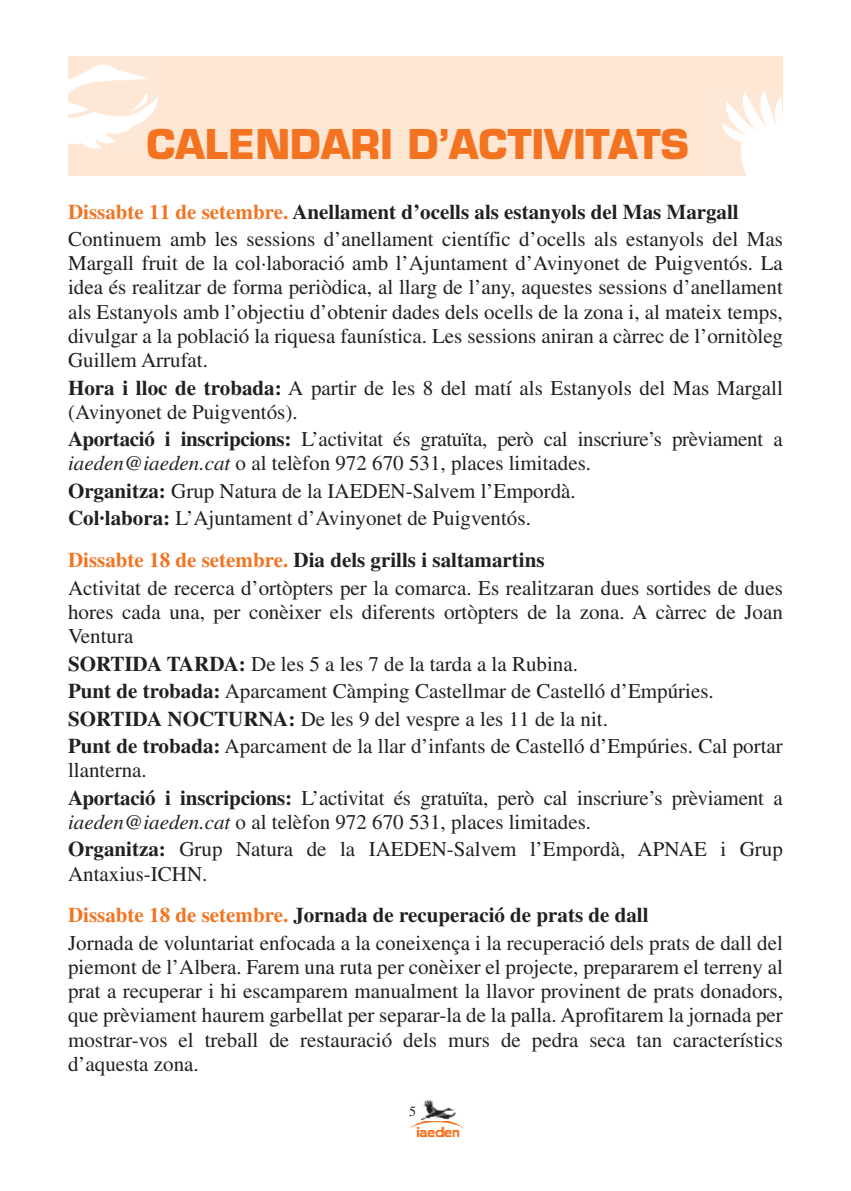
<style>
.page{position:relative;width:851px;height:1191px;background:#fff}
.page>*{position:absolute;margin:0;border:0;box-sizing:border-box;transform-origin:0 0}
.t1{font:700 40px "Eurostile LT Std";color:#f47321}
.t2{font:21px/24.2px "Times LT Std";color:#231f20}
.t3{font:700 21px/41.6px "Times LT Std";color:#231f20}
.t4{font:14px "Times LT Std";color:#231f20}
.s1{font-weight:700;color:#f47321}
.s2{font-weight:700}
.s3{font-style:italic}
.s4{font-weight:400}
.s5{color:#f47321}
</style>
<div class="page">
<div style="left:68px;top:57px;width:714px;height:119px;background:#fee6d3"></div>
<img style="left:68px;top:64px;width:91px;height:85px">
<img style="left:721px;top:90px;width:61px;height:86px">
<img style="left:410px;top:1121px;width:53px;height:16px">
<svg style="left:420px;top:1100px;width:37px;height:20px"></svg>
<h1 class="t1" style="left:146px;top:129px;width:544px">CALENDARI D’ACTIVITATS</h1>
<p class="t2" style="left:68px;top:200px;width:716px;line-height:27.4px"><span class="s1">Dissabte 11 de setembre.</span> <span class="s2">Anellament d’ocells als estanyols del Mas Margall<br></span>Continuem amb les sessions d’anellament científic d’ocells als estanyols del Mas</p>
<p class="t2" style="left:68px;top:253px;width:716px;text-align:justify">Margall fruit de la col·laboració amb l’Ajuntament d’Avinyonet de Puigventós. La idea és realitzar de forma periòdica, al llarg de l’any, aquestes sessions d’anellament als Estanyols amb l’objectiu d’obtenir dades dels ocells de la zona i, al mateix temps, divulgar a la població la riquesa faunística. Les sessions aniran a càrrec de l’ornitòleg Guillem Arrufat.</p>
<p class="t2" style="left:68px;top:377px;width:716px"><span class="s2">Hora i lloc de trobada:</span> A partir de les 8 del matí als Estanyols del Mas Margall (Avinyonet de Puigventós).</p>
<p class="t2" style="left:68px;top:429px;width:716px"><span class="s2">Aportació i inscripcions:</span> L’activitat és gratuïta, però cal inscriure’s prèviament a <span class="s3">iaeden@iaeden.cat</span> o al telèfon 972 670 531, places limitades.</p>
<p class="t2" style="left:68px;top:479px;width:509px;line-height:27.4px"><span class="s2">Organitza:</span> Grup Natura de la IAEDEN-Salvem l’Empordà.<br><span class="s2">Col·labora:</span> L’Ajuntament d’Avinyonet de Puigventós.</p>
<p class="t2" style="left:68px;top:548px;width:716px;line-height:27.4px"><span class="s1">Dissabte 18 de setembre.</span> <span class="s2">Dia dels grills i saltamartins<br></span>Activitat de recerca d’ortòpters per la comarca. Es realitzaran dues sortides de dues</p>
<p class="t2" style="left:68px;top:602px;width:716px">hores cada una, per conèixer els diferents ortòpters de la zona. A càrrec de Joan<br>Ventura</p>
<p class="t2" style="left:68px;top:652px;width:716px;line-height:27.4px"><span class="s2">SORTIDA TARDA:</span> De les 5 a les 7 de la tarda a la Rubina.<br><span class="s2">Punt de trobada:</span> Aparcament Càmping Castellmar de Castelló d’Empúries.<br><span class="s2">SORTIDA NOCTURNA:</span> De les 9 del vespre a les 11 de la nit.<br><span class="s2">Punt de trobada:</span> Aparcament de la llar d’infants de Castelló d’Empúries. Cal portar</p>
<p class="t2" style="left:68px;top:758px;width:716px;line-height:27.4px">llanterna.<br><span class="s2">Aportació i inscripcions:</span> L’activitat és gratuïta, però cal inscriure’s prèviament a</p>
<p class="t2" style="left:68px;top:810px;width:716px;line-height:27.4px"><span class="s3">iaeden@iaeden.cat</span> o al telèfon 972 670 531, places limitades.<br><span class="s2">Organitza:</span> Grup Natura de la IAEDEN-Salvem l’Empordà, APNAE i Grup</p>
<p class="t3" style="left:68px;top:855px;width:582px"><span class="s4">Antaxius-ICHN.<br></span><span class="s5">Dissabte 18 de setembre.</span> Jornada de recuperació de prats de dall</p>
<p class="t2" style="left:68px;top:933px;width:716px;text-align:justify">Jornada de voluntariat enfocada a la coneixença i la recuperació dels prats de dall del piemont de l’Albera. Farem una ruta per conèixer el projecte, prepararem el terreny al prat a recuperar i hi escamparem manualment la llavor provinent de prats donadors, que prèviament haurem garbellat per separar-la de la palla. Aprofitarem la jornada per mostrar-vos el treball de restauració dels murs de pedra seca tan característics d’aquesta zona.</p>
<p class="t4" style="left:409px;top:1106px;width:8px">5</p>
</div>
